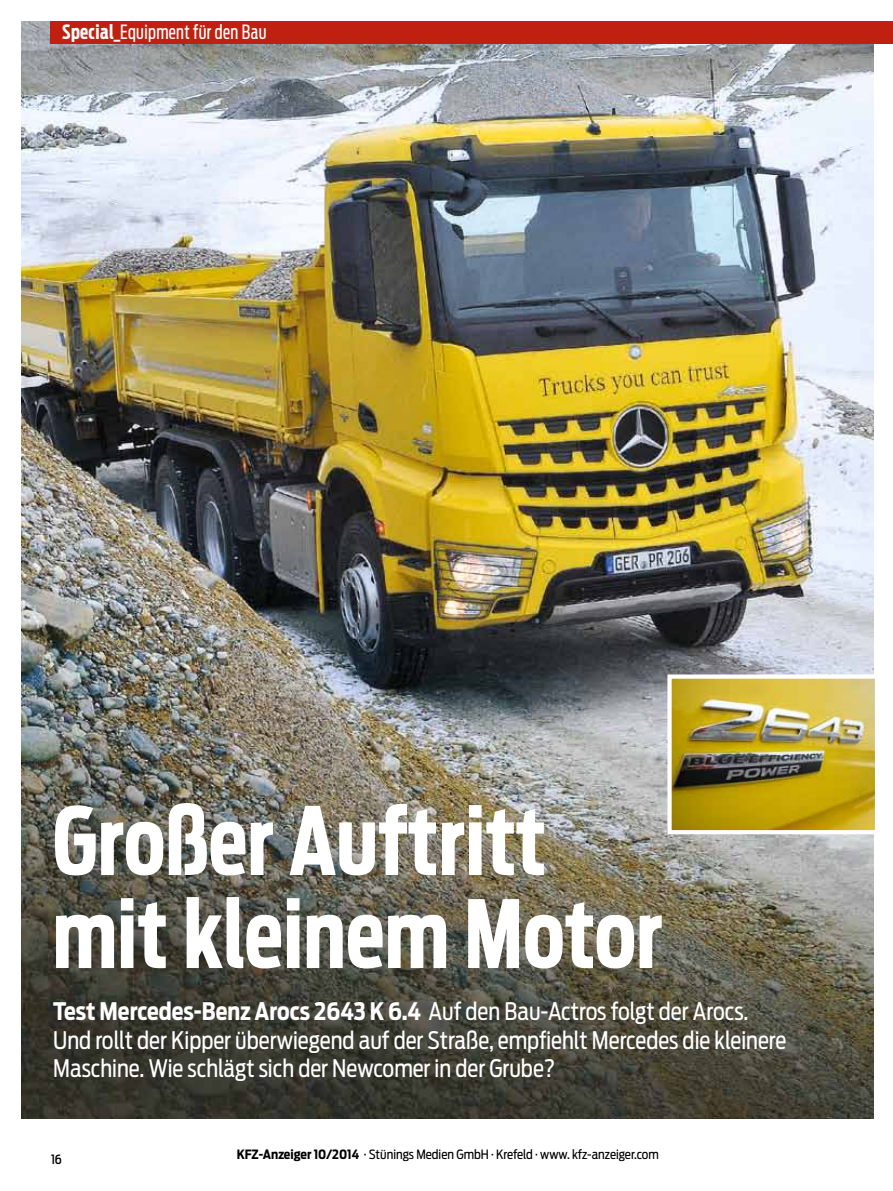
<style>
.page{position:relative;width:893px;height:1191px;background:#fff}
.page>*{position:absolute;margin:0;border:0;box-sizing:border-box;transform-origin:0 0}
.t1{font:700 93px/93px "Antenna Extra Cond";letter-spacing:.005em;color:#fff}
.t2{font:24px/28.5px "Antenna Cond";color:#fff;scale:.95 1}
.t3{font:19.5px "Antenna Extra Cond";letter-spacing:.02em;color:#fff}
.t4{font:12.75px "Antenna Cond";color:#000}
.t5{font:500 12.75px "Antenna Cond";color:#000;scale:.95 1}
.s1{font-weight:700}
</style>
<div class="page">
<svg style="left:892px;top:21px;width:1px;height:23px"></svg>
<img style="left:21px;top:21px;width:853px;height:1097px">
<div style="left:50px;top:21px;width:842px;height:23px;background:#c02010"></div>
<img style="left:672px;top:679px;width:202px;height:150px">
<div style="left:667px;top:674px;width:212px;height:160px;border:4px solid #fff"></div>
<p class="t3" style="left:62px;top:20px;width:206px"><span class="s1">Special_</span>Equipment für den Bau</p>
<h1 class="t1" style="left:53px;top:795px;width:611px">Großer Auftritt mit kleinem Motor</h1>
<p class="t2" style="left:53px;top:997px;width:773px"><span class="s1">Test Mercedes-Benz Arocs 2643 K 6.4</span> Auf den Bau-Actros folgt der Arocs.<br>Und rollt der Kipper überwiegend auf der Straße, empfiehlt Mercedes die kleinere<br>Maschine. Wie schlägt sich der Newcomer in der Grube?</p>
<p class="t5" style="left:51px;top:1151px;width:13px">16</p>
<p class="t4" style="left:237px;top:1146px;width:424px"><span class="s1">KFZ-Anzeiger 10/2014</span> · Stünings Medien GmbH · Krefeld · www. kfz-anzeiger.com</p>
</div>
